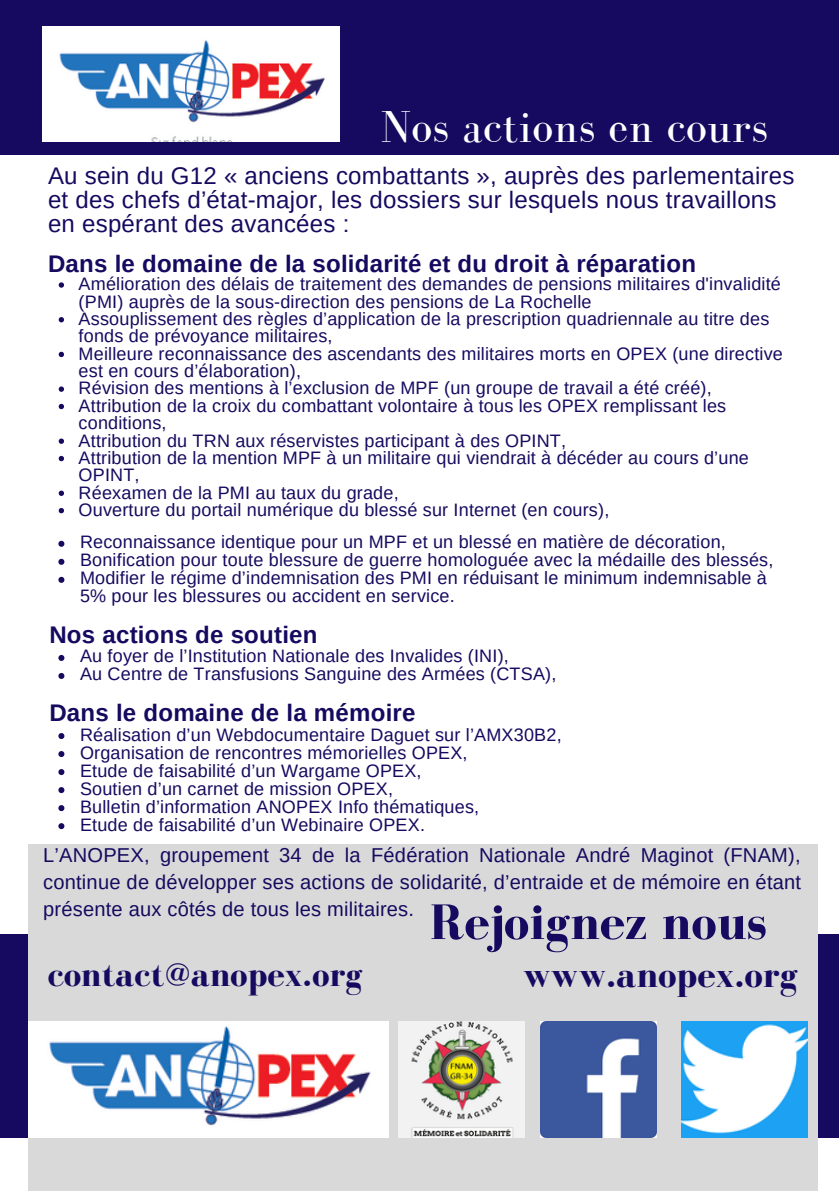
<style>
.page{position:relative;width:839px;height:1191px;background:#fff}
.page>*{position:absolute;margin:0;border:0;box-sizing:border-box;transform-origin:0 0}
.t1{font:700 51.2px "Bodoni FLF";letter-spacing:.01em;color:#150a5f}
.t2{font:46.2px "Bodoni FLF";letter-spacing:.01em;color:#fff}
.t3{font:700 37.2px "Bodoni FLF";letter-spacing:.01em;color:#150a5f}
.t4{font:700 35.2px "Bodoni FLF";letter-spacing:.01em;color:#150a5f}
.t5{font:24px/24px "Arimo";letter-spacing:.01em;color:#150a5f}
.t6{font:700 24px "Arimo";letter-spacing:.01em;color:#150a5f}
.t7{font:20px/27px "Arimo";letter-spacing:.01em;color:#150a5f;text-align:justify}
.t8{font:18px/17.4px "Arimo";letter-spacing:.01em;color:#150a5f}
</style>
<div class="page">
<div style="left:0;top:934px;width:838px;height:204px;background:#150a5f"></div>
<div style="left:0;top:0;width:838px;height:155px;background:#150a5f"></div>
<div style="left:28px;top:845px;width:789px;height:346px;background:#d9d9d9"></div>
<img style="left:28px;top:1022px;width:361px;height:115px">
<img style="left:398px;top:1022px;width:126px;height:115px">
<img style="left:540px;top:1022px;width:116px;height:115px">
<img style="left:681px;top:1022px;width:126px;height:115px">
<svg style="left:58px;top:541px;width:6px;height:6px"></svg>
<svg style="left:58px;top:559px;width:6px;height:6px"></svg>
<svg style="left:58px;top:577px;width:6px;height:6px"></svg>
<svg style="left:58px;top:655px;width:6px;height:6px"></svg>
<svg style="left:58px;top:673px;width:6px;height:6px"></svg>
<svg style="left:58px;top:733px;width:6px;height:6px"></svg>
<svg style="left:58px;top:751px;width:6px;height:6px"></svg>
<svg style="left:58px;top:769px;width:6px;height:6px"></svg>
<svg style="left:58px;top:787px;width:6px;height:6px"></svg>
<svg style="left:58px;top:805px;width:6px;height:6px"></svg>
<svg style="left:58px;top:823px;width:6px;height:6px"></svg>
<img style="left:42px;top:26px;width:298px;height:116px">
<svg style="left:59px;top:282px;width:5px;height:6px"></svg>
<svg style="left:59px;top:317px;width:5px;height:5px"></svg>
<svg style="left:59px;top:352px;width:5px;height:5px"></svg>
<svg style="left:59px;top:386px;width:5px;height:6px"></svg>
<svg style="left:59px;top:404px;width:5px;height:5px"></svg>
<svg style="left:59px;top:439px;width:5px;height:5px"></svg>
<svg style="left:59px;top:456px;width:5px;height:5px"></svg>
<svg style="left:59px;top:491px;width:5px;height:5px"></svg>
<svg style="left:59px;top:508px;width:5px;height:5px"></svg>
<p class="t2" style="left:380px;top:101px;width:388px">Nos actions en cours</p>
<p class="t5" style="left:48px;top:163px;width:748px">Au sein du G12 « anciens combattants », auprès des parlementaires et des chefs d’état-major, les dossiers sur lesquels nous travaillons en espérant des avancées :</p>
<p class="t6" style="left:48px;top:250px;width:649px">Dans le domaine de la solidarité et du droit à réparation</p>
<p class="t8" style="left:79px;top:275px;width:703px">Amélioration des délais de traitement des demandes de pensions militaires d'invalidité (PMI) auprès de la sous-direction des pensions de La Rochelle</p>
<p class="t8" style="left:79px;top:310px;width:692px">Assouplissement des règles d’application de la prescription quadriennale au titre des fonds de prévoyance militaires,</p>
<p class="t8" style="left:79px;top:345px;width:705px">Meilleure reconnaissance des ascendants des militaires morts en OPEX (une directive est en cours d’élaboration),</p>
<p class="t8" style="left:79px;top:380px;width:634px">Révision des mentions à l’exclusion de MPF (un groupe de travail a été créé),</p>
<p class="t8" style="left:79px;top:397px;width:649px">Attribution de la croix du combattant volontaire à tous les OPEX remplissant les conditions,</p>
<p class="t8" style="left:79px;top:432px;width:489px">Attribution du TRN aux réservistes participant à des OPINT,</p>
<p class="t8" style="left:79px;top:449px;width:671px">Attribution de la mention MPF à un militaire qui viendrait à décéder au cours d’une<br>OPINT,</p>
<p class="t8" style="left:79px;top:484px;width:321px">Réexamen de la PMI au taux du grade,</p>
<p class="t8" style="left:79px;top:501px;width:532px">Ouverture du portail numérique du blessé sur Internet (en cours),</p>
<p class="t8" style="left:80px;top:533px;width:647px">Reconnaissance identique pour un MPF et un blessé en matière de décoration,</p>
<p class="t8" style="left:80px;top:551px;width:694px">Bonification pour toute blessure de guerre homologuée avec la médaille des blessés,</p>
<p class="t8" style="left:80px;top:569px;width:688px;line-height:18px">Modifier le régime d’indemnisation des PMI en réduisant le minimum indemnisable à<br>5% pour les blessures ou accident en service.</p>
<p class="t6" style="left:49px;top:621px;width:270px">Nos actions de soutien</p>
<p class="t8" style="left:80px;top:648px;width:430px">Au foyer de l’Institution Nationale des Invalides (INI),</p>
<p class="t8" style="left:80px;top:666px;width:478px">Au Centre de Transfusions Sanguine des Armées (CTSA),</p>
<p class="t6" style="left:49px;top:699px;width:367px">Dans le domaine de la mémoire</p>
<p class="t8" style="left:80px;top:726px;width:483px">Réalisation d’un Webdocumentaire Daguet sur l’AMX30B2,</p>
<p class="t8" style="left:80px;top:744px;width:389px">Organisation de rencontres mémorielles OPEX,</p>
<p class="t8" style="left:80px;top:762px;width:343px">Etude de faisabilité d’un Wargame OPEX,</p>
<p class="t8" style="left:80px;top:780px;width:314px">Soutien d’un carnet de mission OPEX,</p>
<p class="t8" style="left:80px;top:798px;width:400px">Bulletin d’information ANOPEX Info thématiques,</p>
<p class="t8" style="left:80px;top:816px;width:346px">Etude de faisabilité d’un Webinaire OPEX.</p>
<p class="t7" style="left:43px;top:842px;width:759px">L’ANOPEX, groupement 34 de la Fédération Nationale André Maginot (FNAM), continue de développer ses actions de solidarité, d’entraide et de mémoire en étant présente aux côtés de tous les militaires.</p>
<p class="t1" style="left:430px;top:894px;width:338px">Rejoignez nous</p>
<p class="t4" style="left:48px;top:956px;width:316px">contact@anopex.org</p>
<p class="t3" style="left:523px;top:954px;width:277px">www.anopex.org</p>
</div>
